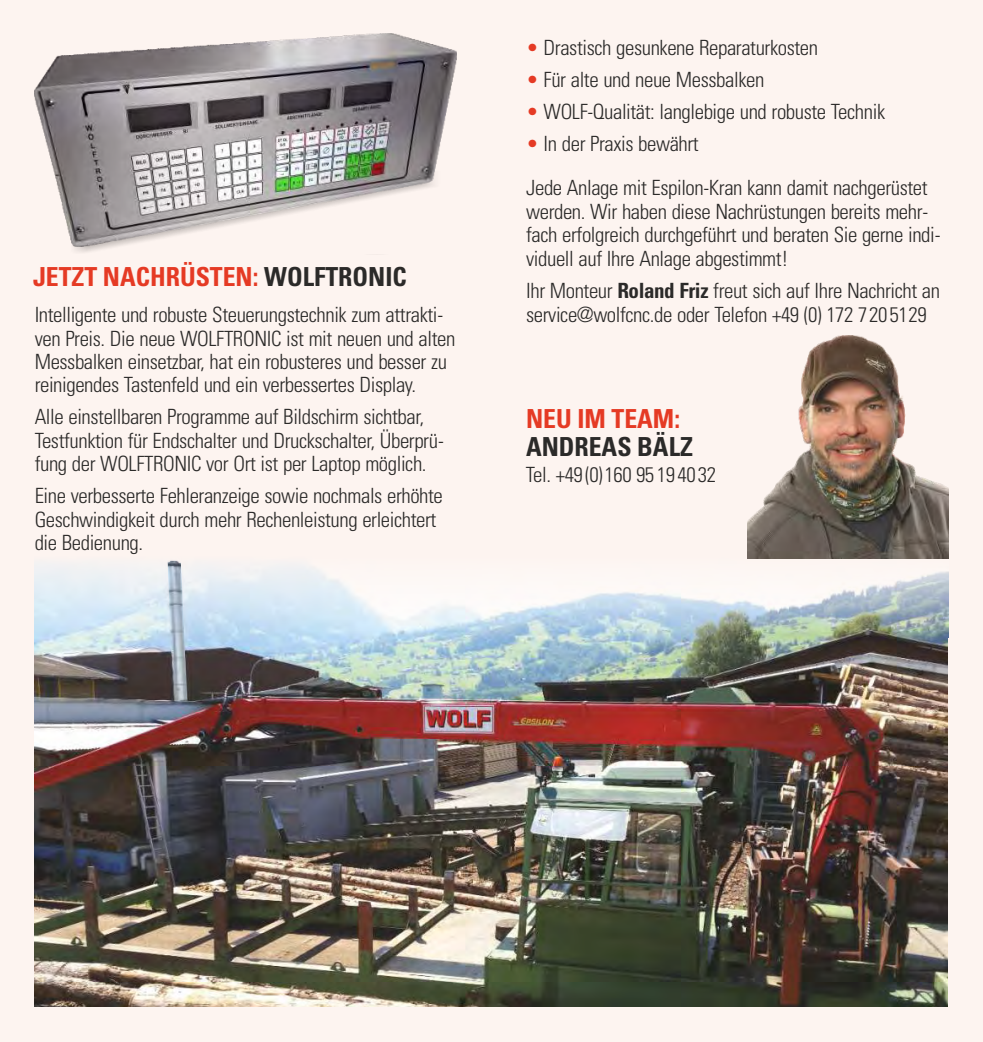
<style>
.page{position:relative;width:983px;height:1042px;background:#fff}
.page>*{position:absolute;margin:0;border:0;box-sizing:border-box;transform-origin:0 0}
.t1{font:700 condensed 26.25px "Univers";color:#e53a24}
.t2{font:700 condensed 26.25px "Univers";color:#2b2a29}
.t3{font:300 condensed 21px/23.4px "Univers";letter-spacing:-.02em;color:#2b2a29}
.s1{color:#2b2a29}
.s2{color:#e53a24}
.s3{font-weight:700}
</style>
<div class="page">
<div style="left:0;top:0;width:982px;height:1042px;background:#fdf4f0"></div>
<img style="left:35px;top:558px;width:912px;height:449px">
<img style="left:168px;top:561px;width:19px;height:140px">
<div style="left:69px;top:159px;width:373px;height:95px;background:#22201e;opacity:.59"></div>
<img style="left:35px;top:33px;width:421px;height:213px">
<img style="left:747px;top:336px;width:200px;height:222px">
<p class="t1" style="left:33px;top:265px;width:375px">JETZT NACHRÜSTEN: <span class="s1">WOLFTRONIC</span></p>
<p class="t3" style="left:35px;top:304px;width:422px">Intelligente und robuste Steuerungstechnik zum attrakti&shy;ven Preis. Die neue WOLFTRONIC ist mit neuen und alten Messbalken einsetzbar, hat ein robusteres und besser zu reinigendes Tastenfeld und ein verbessertes Display.</p>
<p class="t3" style="left:35px;top:407px;width:410px">Alle einstellbaren Programme auf Bildschirm sichtbar,<br>Testfunktion für Endschalter und Druckschalter, Überprü&shy;fung der WOLFTRONIC vor Ort ist per Laptop möglich.</p>
<p class="t3" style="left:35px;top:486px;width:409px">Eine verbesserte Fehleranzeige sowie nochmals erhöhte<br>Geschwindigkeit durch mehr Rechenleistung erleichtert die Bedienung.</p>
<p class="t3" style="left:526px;top:37px;width:293px"><span class="s2">•</span> Drastisch gesunkene Reparaturkosten</p>
<p class="t3" style="left:526px;top:69px;width:239px"><span class="s2">•</span> Für alte und neue Messbalken</p>
<p class="t3" style="left:526px;top:101px;width:360px"><span class="s2">•</span> WOLF-Qualität: langlebige und robuste Technik</p>
<p class="t3" style="left:526px;top:123px;width:403px;line-height:44.4px"><span class="s2">•</span> In der Praxis bewährt<br>Jede Anlage mit Espilon-Kran kann damit nachgerüstet</p>
<p class="t3" style="left:526px;top:201px;width:416px">werden. Wir haben diese Nachrüstungen bereits mehr&shy;fach erfolgreich durchgeführt und beraten Sie gerne indi&shy;viduell auf Ihre Anlage abgestimmt!</p>
<p class="t3" style="left:526px;top:280px;width:415px">Ihr Monteur <span class="s3">Roland Friz</span> freut sich auf Ihre Nachricht an service@wolfcnc.de oder Telefon +49 (0) 172 7205129</p>
<p class="t1" style="left:526px;top:408px;width:155px">NEU IM TEAM:</p>
<p class="t2" style="left:526px;top:436px;width:168px">ANDREAS BÄLZ</p>
<p class="t3" style="left:526px;top:464px;width:192px">Tel. +49 (0) 160 95 19 4032</p>
</div>
